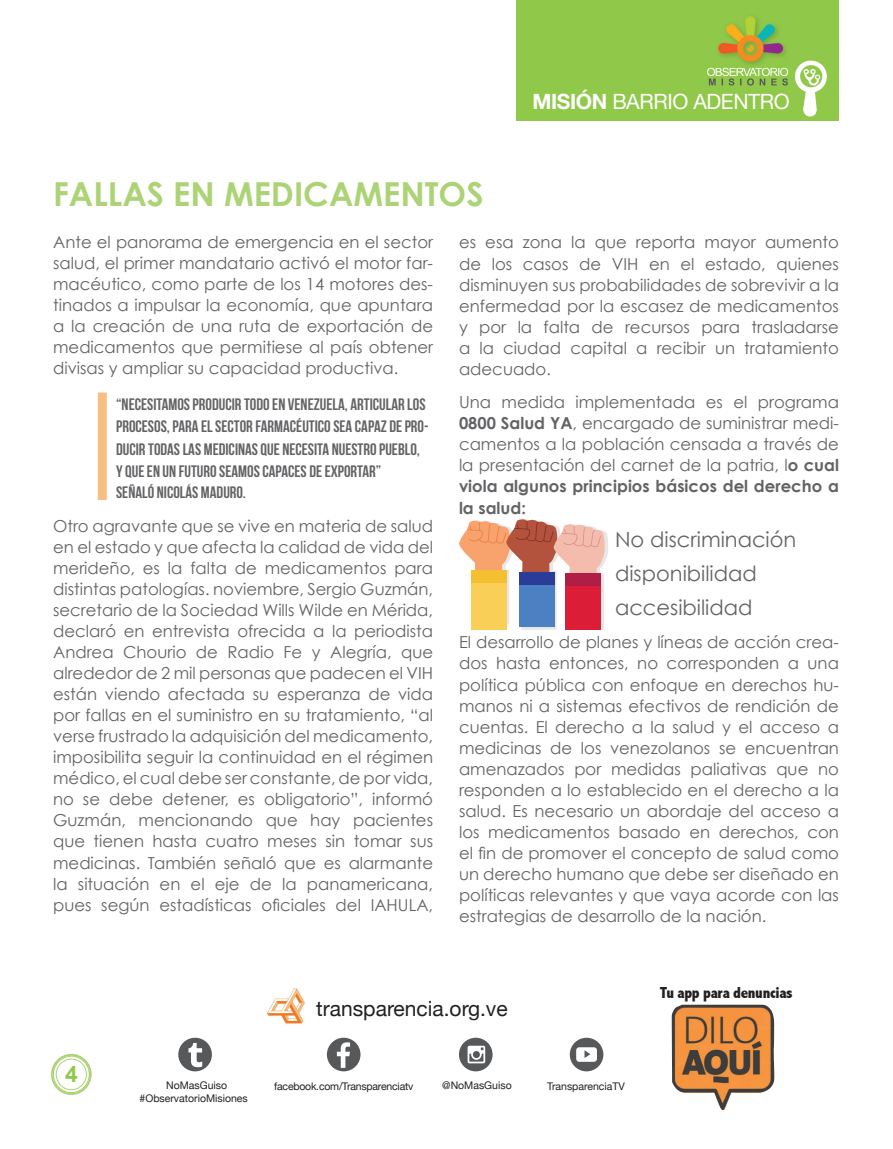
<style>
.page{position:relative;width:893px;height:1149px;background:#fff}
.page>*{position:absolute;margin:0;border:0;box-sizing:border-box;transform-origin:0 0}
.t1{font:700 33px "Century Gothic";color:#acd376}
.t2{font:700 22.8px "Arial";color:#90c84a}
.t3{font:21px/33.8px "Century Gothic";color:#636366}
.t4{font:21px "Helvetica Neue";color:#231f20}
.t5{font:21px "Helvetica Neue";letter-spacing:-.02em;color:#fff}
.t6{font:16.5px/21px "Century Gothic";color:#636366;text-align:justify}
.t7{font:700 16.5px/22.5px "Bebas Neue";color:#636366}
.t8{font:800 condensed 16.05px "Abadi";letter-spacing:-.02em;color:#231f20}
.t9{font:10.5px "Helvetica Neue";color:#231f20}
.t10{font:10.5px "Helvetica Neue";letter-spacing:-.02em;color:#231f20}
.s1{font-weight:700}
</style>
<div class="page">
<div style="left:517px;top:0;width:322px;height:121px;background:#90c84a"></div>
<img style="left:718px;top:16px;width:68px;height:40px">
<img style="left:719px;top:17px;width:63px;height:42px">
<svg style="left:707px;top:59px;width:120px;height:58px"></svg>
<svg style="left:51px;top:1053px;width:41px;height:41px"></svg>
<img style="left:672px;top:1004px;width:103px;height:105px">
<img style="left:267px;top:988px;width:38px;height:36px">
<div style="left:327px;top:1037px;width:33px;height:33px;background:#57585a;border-radius:50%"></div>
<svg style="left:337px;top:1042px;width:13px;height:25px"></svg>
<div style="left:178px;top:1037px;width:34px;height:33px;background:#57585a;border-radius:50%"></div>
<svg style="left:188px;top:1043px;width:14px;height:23px"></svg>
<svg style="left:459px;top:1037px;width:34px;height:33px"></svg>
<svg style="left:468px;top:1045px;width:17px;height:17px"></svg>
<div style="left:570px;top:1037px;width:33px;height:33px;background:#57585a;border-radius:50%"></div>
<svg style="left:576px;top:1047px;width:21px;height:14px"></svg>
<div style="left:98px;top:392px;width:9px;height:108px;background:#f7bf82"></div>
<svg style="left:459px;top:519px;width:149px;height:110px"></svg>
<div style="left:565px;top:573px;width:35px;height:56px;background:#db1d37"></div>
<div style="left:565px;top:573px;width:35px;height:13px;background:#b01d46"></div>
<div style="left:519px;top:572px;width:35px;height:55px;background:#4b81c3"></div>
<div style="left:519px;top:572px;width:35px;height:13px;background:#293d98"></div>
<h1 class="t1" style="left:53px;top:173px;width:432px">FALLAS EN MEDICAMENTOS</h1>
<p class="t5" style="left:532px;top:89px;width:259px"><span class="s1">MISIÓN</span> BARRIO ADENTRO</p>
<p class="t6" style="left:53px;top:231px;width:381px">Ante el panorama de emergencia en el sector salud, el primer mandatario activó el motor far&shy;macéutico, como parte de los 14 motores des&shy;tinados a impulsar la economía, que apuntara a la creación de una ruta de exportación de medicamentos que permitiese al país obtener divisas y ampliar su capacidad productiva.</p>
<p class="t7" style="left:116px;top:392px;width:314px">“NECESITAMOS PRODUCIR TODO EN VENEZUELA, ARTICULAR LOS PROCESOS, PARA EL SECTOR FARMACÉUTICO SEA CAPAZ DE PRO-DUCIR TODAS LAS MEDICINAS QUE NECESITA NUESTRO PUEBLO, Y QUE EN UN FUTURO SEAMOS CAPACES DE EXPORTAR”</p>
<p class="t7" style="left:116px;top:481px;width:131px">SEÑALÓ NICOLÁS MADURO.</p>
<p class="t6" style="left:53px;top:515px;width:381px">Otro agravante que se vive en materia de salud en el estado y que afecta la calidad de vida del merideño, es la falta de medicamentos para distintas patologías. noviembre, Sergio Guzmán, secretario de la Sociedad Wills Wilde en Mérida, declaró en entrevista ofrecida a la periodista Andrea Chourio de Radio Fe y Alegría, que alrededor de 2 mil personas que padecen el VIH están viendo afectada su esperanza de vida por fallas en el suministro en su tratamiento, “al verse frustrado la adquisición del medicamento, imposibilita seguir la continuidad en el régimen médico, el cual debe ser constante, de por vida, no se debe detener, es obligatorio”, informó Guzmán, mencionando que hay pacientes que tienen hasta cuatro meses sin tomar sus medicinas. También señaló que es alarmante la situación en el eje de la panamericana, pues según estadísticas oficiales del IAHULA,</p>
<p class="t6" style="left:459px;top:232px;width:381px">es esa zona la que reporta mayor aumento de los casos de VIH en el estado, quienes disminuyen sus probabilidades de sobrevivir a la enfermedad por la escasez de medicamentos y por la falta de recursos para trasladarse a la ciudad capital a recibir un tratamiento adecuado.</p>
<p class="t6" style="left:459px;top:391px;width:381px">Una medida implementada es el programa <span class="s1">0800 Salud YA</span>, encargado de suministrar medi&shy;camentos a la población censada a través de la presentación del carnet de la patria, l<span class="s1">o cual viola algunos principios básicos del derecho a la salud:</span></p>
<p class="t3" style="left:615px;top:522px;width:183px">No discriminación disponibilidad accesibilidad</p>
<p class="t6" style="left:459px;top:631px;width:381px">El desarrollo de planes y líneas de acción crea&shy;dos hasta entonces, no corresponden a una política pública con enfoque en derechos hu&shy;manos ni a sistemas efectivos de rendición de cuentas. El derecho a la salud y el acceso a medicinas de los venezolanos se encuentran amenazados por medidas paliativas que no responden a lo establecido en el derecho a la salud. Es necesario un abordaje del acceso a los medicamentos basado en derechos, con el fin de promover el concepto de salud como un derecho humano que debe ser diseñado en políticas relevantes y que vaya acorde con las estrategias de desarrollo de la nación.</p>
<h2 class="t2" style="left:65px;top:1058px;width:14px">4</h2>
<p class="t4" style="left:316px;top:995px;width:193px">transparencia.org.ve</p>
<p class="t9" style="left:166px;top:1078px;width:63px">NoMasGuiso</p>
<p class="t10" style="left:274px;top:1079px;width:141px">facebook.com/Transparenciatv</p>
<p class="t9" style="left:442px;top:1078px;width:71px">@NoMasGuiso</p>
<p class="t9" style="left:547px;top:1079px;width:79px">TransparenciaTV</p>
<p class="t9" style="left:140px;top:1091px;width:110px">#ObservatorioMisiones</p>
<p class="t8" style="left:660px;top:983px;width:134px">Tu app para denuncias</p>
</div>
